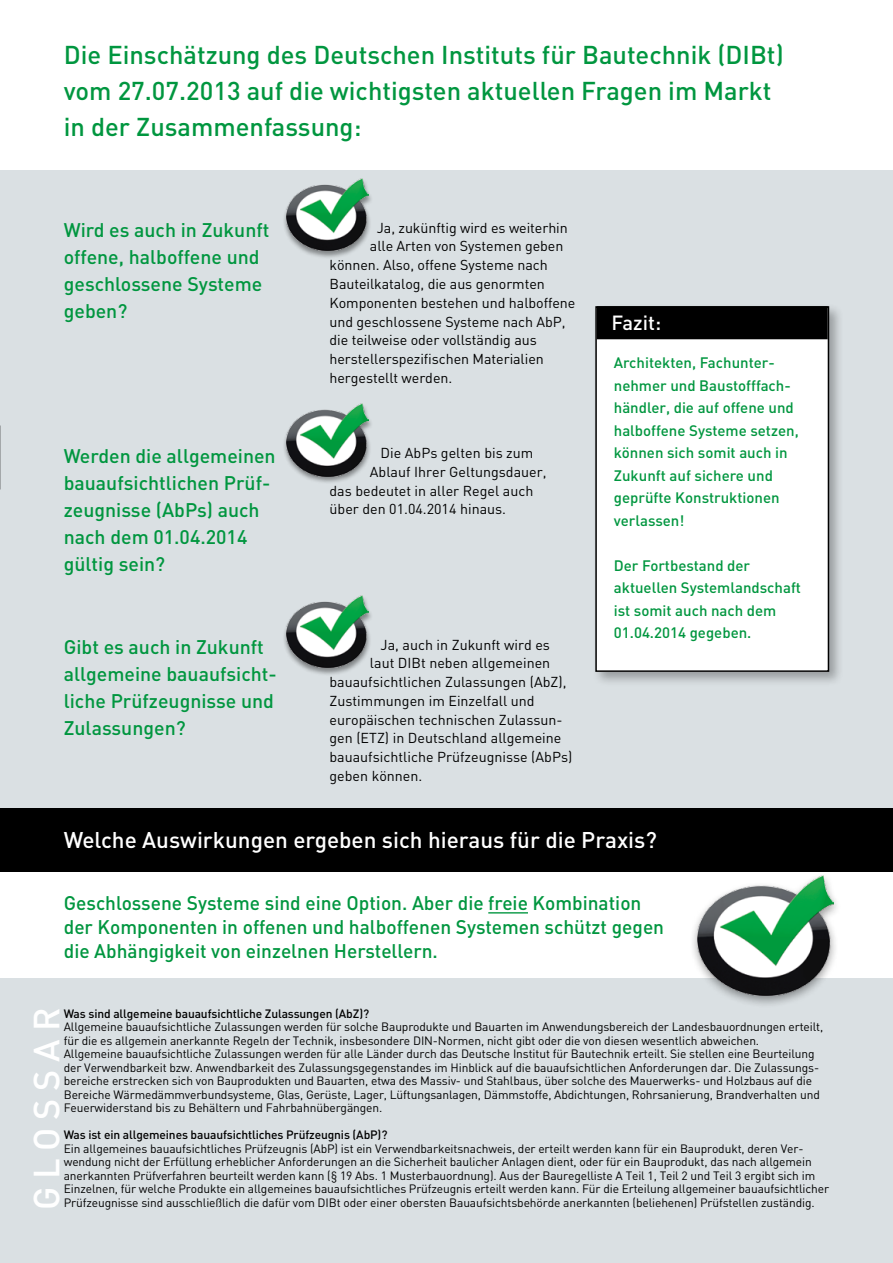
<style>
.page{position:relative;width:893px;height:1263px;background:#fff}
.page>*{position:absolute;margin:0;border:0;box-sizing:border-box;transform-origin:0 0}
.t1{font:500 36px "DIN";color:#fff}
.t2{font:500 25.5px/36px "DIN";color:#00963f}
.t3{font:500 22.5px "DIN";color:#fff}
.t4{font:500 20.25px "DIN";color:#fff}
.t5{font:500 19.5px/27px "DIN";color:#00963f}
.t6{font:500 15px/22.5px "DIN";color:#00963f}
.t7{font:14.25px "DIN";color:#000}
.t8{font:12px/13.5px "DIN";letter-spacing:-.01em;color:#000}
.t9{font:500 12px "DIN";letter-spacing:-.01em;color:#000}
</style>
<div class="page">
<div style="left:0;top:170px;width:893px;height:638px;background:#dae0e3"></div>
<div style="left:0;top:978px;width:893px;height:285px;background:#dae0e3"></div>
<div style="left:283px;top:179px;width:91px;height:80px;background:#000;opacity:.4"></div>
<img style="left:286px;top:179px;width:83px;height:72px">
<div style="left:283px;top:404px;width:91px;height:80px;background:#000;opacity:.4"></div>
<img style="left:286px;top:404px;width:83px;height:72px">
<div style="left:283px;top:595px;width:91px;height:81px;background:#000;opacity:.4"></div>
<img style="left:286px;top:595px;width:83px;height:72px">
<div style="left:592px;top:303px;width:252px;height:384px;background:#000;opacity:.3"></div>
<div style="left:596px;top:307px;width:232px;height:364px;background:#fff"></div>
<div style="left:597px;top:306px;width:231px;height:33px;background:#000"></div>
<div style="left:595px;top:306px;width:234px;height:366px;border:2px solid #000"></div>
<hr style="left:488px;top:912px;width:40px;height:1px;background:#00963f">
<div style="left:0;top:808px;width:893px;height:64px;background:#000"></div>
<div style="left:690px;top:872px;width:152px;height:136px;background:#000;opacity:.4"></div>
<img style="left:697px;top:876px;width:136px;height:119px">
<h2 class="t2" style="left:64px;top:36px;width:721px">Die Einschätzung des Deutschen Instituts für Bautechnik (DIBt) vom 27.07.2013 auf die wichtigsten aktuellen Fragen im Markt in der Zusammenfassung:</h2>
<h3 class="t5" style="left:64px;top:216px;width:207px">Wird es auch in Zukunft offene, halboffene und geschlossene Systeme geben?</h3>
<h3 class="t5" style="left:64px;top:441px;width:213px">Werden die allgemeinen bauaufsichtlichen Prüf&shy;zeugnisse (AbPs) auch nach dem 01.04.2014 gültig sein?</h3>
<h3 class="t5" style="left:64px;top:633px;width:215px">Gibt es auch in Zukunft allgemeine bauaufsicht&shy;liche Prüfzeugnisse und<br>Zulassungen?</h3>
<p class="t7" style="left:377px;top:219px;width:192px">Ja, zukünftig wird es weiterhin</p>
<p class="t7" style="left:370px;top:237px;width:195px">alle Arten von Systemen geben</p>
<p class="t7" style="left:330px;top:256px;width:220px">können. Also, offene Systeme nach</p>
<p class="t7" style="left:330px;top:275px;width:217px">Bauteilkatalog, die aus genormten</p>
<p class="t7" style="left:330px;top:294px;width:247px">Komponenten bestehen und halboffene</p>
<p class="t7" style="left:330px;top:312px;width:237px">und geschlossene Systeme nach AbP,</p>
<p class="t7" style="left:330px;top:331px;width:209px">die teilweise oder vollständig aus</p>
<p class="t7" style="left:330px;top:350px;width:216px">herstellerspezifischen Materialien</p>
<p class="t7" style="left:330px;top:369px;width:124px">hergestellt werden.</p>
<p class="t7" style="left:381px;top:444px;width:154px">Die AbPs gelten bis zum</p>
<p class="t7" style="left:370px;top:463px;width:178px">Ablauf Ihrer Geltungsdauer,</p>
<p class="t7" style="left:330px;top:482px;width:205px">das bedeutet in aller Regel auch</p>
<p class="t7" style="left:330px;top:500px;width:178px">über den 01.04.2014 hinaus.</p>
<p class="t7" style="left:381px;top:635px;width:171px">Ja, auch in Zukunft wird es</p>
<p class="t7" style="left:370px;top:654px;width:182px">laut DIBt neben allgemeinen</p>
<p class="t7" style="left:330px;top:673px;width:238px">bauaufsichtlichen Zulassungen (AbZ),</p>
<p class="t7" style="left:330px;top:692px;width:207px">Zustimmungen im Einzelfall und</p>
<p class="t7" style="left:330px;top:710px;width:235px">europäischen technischen Zulassun-</p>
<p class="t7" style="left:330px;top:729px;width:233px">gen (ETZ) in Deutschland allgemeine</p>
<p class="t7" style="left:330px;top:748px;width:244px">bauaufsichtliche Prüfzeugnisse (AbPs)</p>
<p class="t7" style="left:330px;top:767px;width:94px">geben können.</p>
<h3 class="t4" style="left:611px;top:310px;width:51px">Fazit:</h3>
<p class="t6" style="left:614px;top:351px;width:186px">Architekten, Fachunter&shy;nehmer und Baustofffach&shy;händler, die auf offene und halboffene Systeme setzen, können sich somit auch in<br>Zukunft auf sichere und geprüfte Konstruktionen verlassen!</p>
<p class="t6" style="left:614px;top:553px;width:189px">Der Fortbestand der aktuellen Systemlandschaft ist somit auch nach dem<br>01.04.2014 gegeben.</p>
<h3 class="t3" style="left:64px;top:825px;width:595px">Welche Auswirkungen ergeben sich hieraus für die Praxis?</h3>
<h3 class="t5" style="left:64px;top:890px;width:602px;line-height:24px">Geschlossene Systeme sind eine Option. Aber die freie Kombination der Komponenten in offenen und halboffenen Systemen schützt gegen die Abhängigkeit von einzelnen Herstellern.</h3>
<p class="t9" style="left:64px;top:1006px;width:307px">Was sind allgemeine bauaufsichtliche Zulassungen (AbZ)?</p>
<p class="t8" style="left:64px;top:1020px;width:761px">Allgemeine bauaufsichtliche Zulassungen werden für solche Bauprodukte und Bauarten im Anwendungsbereich der Landesbauordnungen erteilt, für die es allgemein anerkannte Regeln der Technik, insbesondere DIN-Normen, nicht gibt oder die von diesen wesentlich abweichen.<br>Allgemeine bauaufsichtliche Zulassungen werden für alle Länder durch das Deutsche Institut für Bautechnik erteilt. Sie stellen eine Beurteilung der Verwendbarkeit bzw. Anwendbarkeit des Zulassungsgegenstandes im Hinblick auf die bauaufsichtlichen Anforderungen dar. Die Zulassungs&shy;bereiche erstrecken sich von Bauprodukten und Bauarten, etwa des Massiv- und Stahlbaus, über solche des Mauerwerks- und Holzbaus auf die Bereiche Wärmedämmverbundsysteme, Glas, Gerüste, Lager, Lüftungsanlagen, Dämmstoffe, Abdichtungen, Rohrsanierung, Brandverhalten und Feuerwiderstand bis zu Behältern und Fahrbahnübergängen.</p>
<p class="t9" style="left:64px;top:1127px;width:325px">Was ist ein allgemeines bauaufsichtliches Prüfzeugnis (AbP)?</p>
<p class="t8" style="left:64px;top:1141px;width:767px">Ein allgemeines bauaufsichtliches Prüfzeugnis (AbP) ist ein Verwendbarkeitsnachweis, der erteilt werden kann für ein Bauprodukt, deren Ver&shy;wendung nicht der Erfüllung erheblicher Anforderungen an die Sicherheit baulicher Anlagen dient, oder für ein Bauprodukt, das nach allgemein anerkannten Prüfverfahren beurteilt werden kann (§ 19 Abs. 1 Musterbauordnung). Aus der Bauregelliste A Teil 1, Teil 2 und Teil 3 ergibt sich im Einzelnen, für welche Produkte ein allgemeines bauaufsichtliches Prüfzeugnis erteilt werden kann. Für die Erteilung allgemeiner bauaufsichtlicher</p>
<h1 class="t1" style="left:23px;top:1210px;width:203px;rotate:-90deg">Glossa r</h1>
<p class="t8" style="left:64px;top:1195px;width:752px">Prüfzeugnisse sind ausschließlich die dafür vom DIBt oder einer obersten Bauaufsichtsbehörde anerkannten (beliehenen) Prüfstellen zuständig.</p>
</div>
